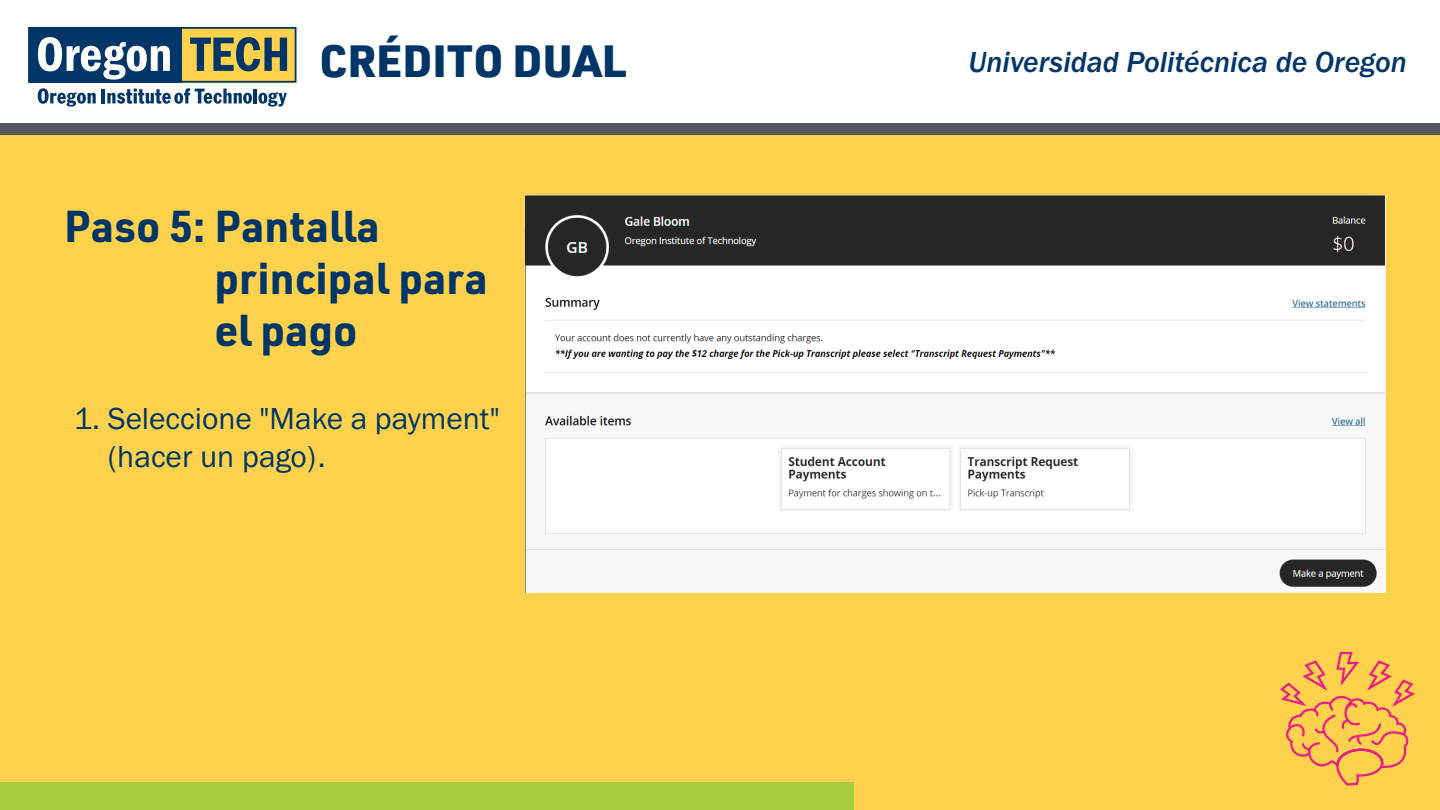
<style>
.page{position:relative;width:1440px;height:810px;background:#fff}
.page>*{position:absolute;margin:0;border:0;box-sizing:border-box;transform-origin:0 0}
.t1{font:900 45px "URWDIN";color:#003667}
.t2{font:700 43.5px/52.2px "URWDIN";color:#003667}
.t3{font:31.5px/37.8px "Franklin Gothic URW Boo";color:#003667}
.t4{font:30px "Franklin Gothic URW Med Ita";color:#003667}
</style>
<div class="page">
<svg style="left:28px;top:27px;width:268px;height:80px"></svg>
<div style="left:0;top:123px;width:1440px;height:13px;background:#52575f"></div>
<div style="left:0;top:136px;width:1440px;height:674px;background:#fed24c"></div>
<div style="left:0;top:783px;width:853px;height:27px;background:#a6ce3d"></div>
<svg style="left:1280px;top:651px;width:135px;height:135px"></svg>
<img style="left:525px;top:196px;width:860px;height:396px">
<p class="t1" style="left:320px;top:29px;width:308px">CRÉDITO DUAL</p>
<p class="t2" style="left:214px;top:198px;width:275px;text-indent:-150px">Paso 5: Pantalla principal para el pago</p>
<p class="t3" style="left:108px;top:399px;width:393px;text-indent:-34px">1. Seleccione "Make a payment" (hacer un pago).</p>
<p class="t4" style="left:968px;top:44px;width:440px">Universidad Politécnica de Oregon</p>
</div>
